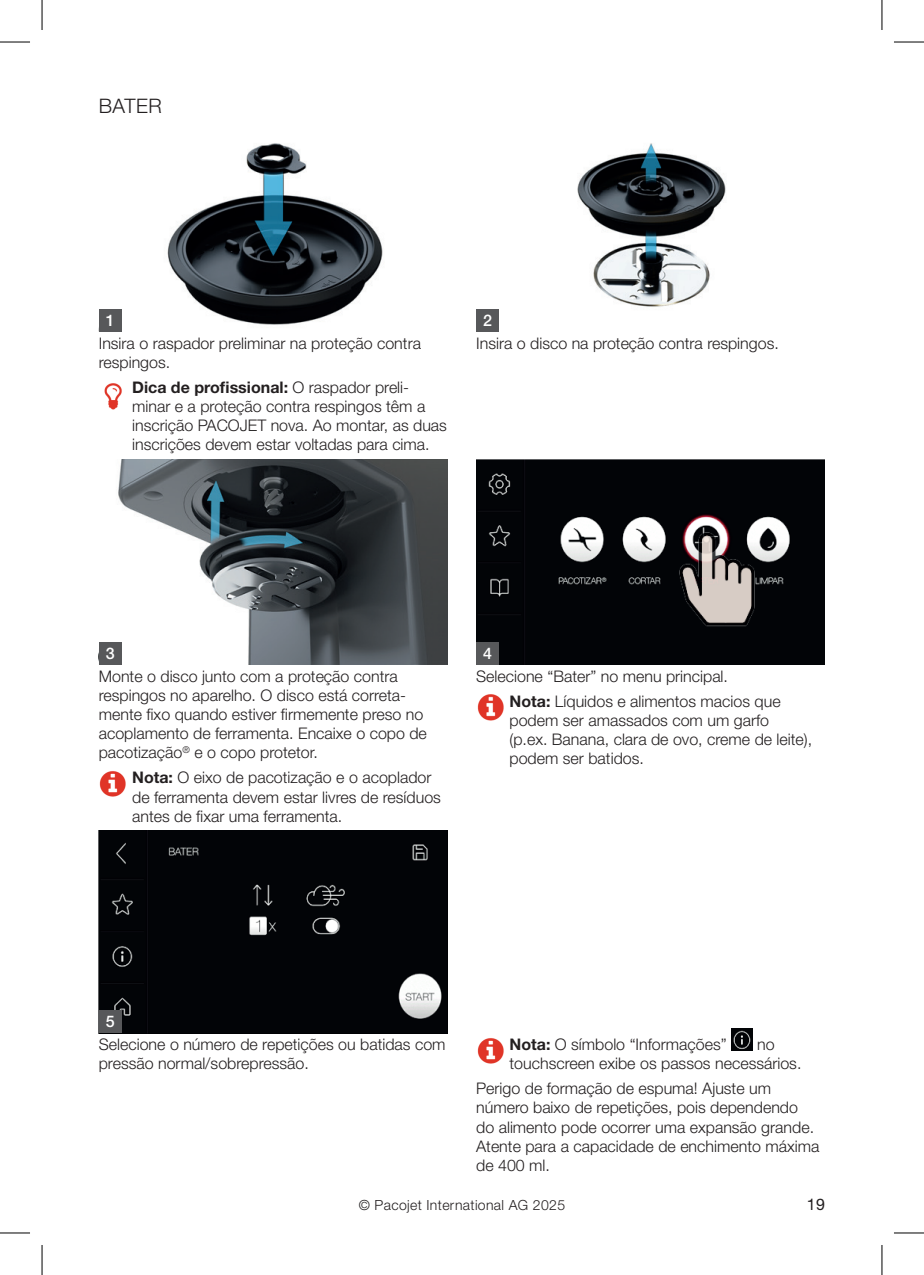
<style>
.page{position:relative;width:924px;height:1275px;background:#fff}
.page>*{position:absolute;margin:0;border:0;box-sizing:border-box;transform-origin:0 0}
.t1{font:300 20px "Helvetica Neue LT Std";letter-spacing:.025em;color:#231f20}
.t2{font:300 16px/19.2px "Helvetica Neue LT Std";color:#231f20}
.t3{font:500 16px "Helvetica Neue LT Std";color:#fff}
.t4{font:16px "Helvetica Neue LT Std";color:#231f20}
.t5{font:300 14px "Helvetica Neue LT Std";letter-spacing:.025em;color:#231f20}
.s1{font-weight:700}
</style>
<div class="page">
<img style="left:121px;top:143px;width:262px;height:188px">
<img style="left:498px;top:143px;width:228px;height:188px">
<img style="left:118px;top:460px;width:329px;height:204px">
<img style="left:99px;top:771px;width:27px;height:26px">
<img style="left:476px;top:460px;width:348px;height:204px">
<div style="left:99px;top:830px;width:348px;height:203px;background:#020407"></div>
<img style="left:477px;top:694px;width:27px;height:27px">
<img style="left:104px;top:383px;width:18px;height:27px">
<div style="left:99px;top:309px;width:22px;height:22px;background:#57585a"></div>
<div style="left:476px;top:309px;width:22px;height:22px;background:#57585a"></div>
<div style="left:99px;top:642px;width:22px;height:22px;background:#57585a"></div>
<div style="left:476px;top:642px;width:22px;height:22px;background:#57585a"></div>
<div style="left:99px;top:1010px;width:22px;height:23px;background:#57585a"></div>
<img style="left:477px;top:1038px;width:27px;height:26px">
<img style="left:731px;top:1028px;width:21px;height:22px">
<hr style="left:0;top:42px;width:30px;height:1px;background:#000">
<hr style="left:893px;top:42px;width:30px;height:1px;background:#000">
<hr style="left:0;top:1232px;width:30px;height:1px;background:#000">
<hr style="left:893px;top:1232px;width:30px;height:1px;background:#000">
<hr style="left:42px;top:0;width:1px;height:30px;background:#000">
<hr style="left:42px;top:1245px;width:1px;height:30px;background:#000">
<hr style="left:881px;top:0;width:1px;height:30px;background:#000">
<hr style="left:881px;top:1245px;width:1px;height:30px;background:#000">
<p class="t1" style="left:99px;top:94px;width:64px">BATER</p>
<p class="t3" style="left:106px;top:310px;width:10px">1</p>
<p class="t3" style="left:483px;top:310px;width:10px">2</p>
<p class="t2" style="left:99px;top:333px;width:323px">Insira o raspador preliminar na proteção contra respingos.</p>
<p class="t2" style="left:132px;top:377px;width:316px"><span class="s1">Dica de profissional:</span> O raspador preli&shy;minar e a proteção contra respingos têm a inscrição PACOJET nova. Ao montar, as duas inscrições devem estar voltadas para cima.</p>
<p class="t2" style="left:476px;top:333px;width:304px">Insira o disco na proteção contra respingos.</p>
<p class="t3" style="left:106px;top:643px;width:10px">3</p>
<p class="t3" style="left:483px;top:643px;width:10px">4</p>
<p class="t2" style="left:99px;top:666px;width:329px">Monte o disco junto com a proteção contra respingos no aparelho. O disco está correta&shy;mente fixo quando estiver firmemente preso no acoplamento de ferramenta. Encaixe o copo de pacotização<sup>®</sup> e o copo protetor.</p>
<p class="t2" style="left:132px;top:767px;width:310px"><span class="s1">Nota:</span> O eixo de pacotização e o acoplador de ferramenta devem estar livres de resíduos antes de fixar uma ferramenta.</p>
<p class="t2" style="left:509px;top:663px;width:272px;line-height:24.8px;text-indent:-33px">Selecione “Bater” no menu principal.<br><span class="s1">Nota:</span> Líquidos e alimentos macios que</p>
<p class="t2" style="left:509px;top:710px;width:304px">podem ser amassados com um garfo<br>(p.ex. Banana, clara de ovo, creme de leite), podem ser batidos.</p>
<p class="t3" style="left:106px;top:1012px;width:10px">5</p>
<p class="t2" style="left:99px;top:1034px;width:348px">Selecione o número de repetições ou batidas com pressão normal/sobrepressão.</p>
<p class="t2" style="left:509px;top:1034px;width:218px"><span class="s1">Nota:</span> O símbolo “Informações”</p>
<p class="t2" style="left:509px;top:1034px;width:293px;text-indent:247px">no touchscreen exibe os passos necessários.</p>
<p class="t2" style="left:476px;top:1078px;width:344px">Perigo de formação de espuma! Ajuste um número baixo de repetições, pois dependendo do alimento pode ocorrer uma expansão grande.<br>Atente para a capacidade de enchimento máxima de 400 ml.</p>
<p class="t5" style="left:358px;top:1196px;width:208px">© Pacojet International AG 2025</p>
<p class="t4" style="left:806px;top:1195px;width:20px">19</p>
</div>
